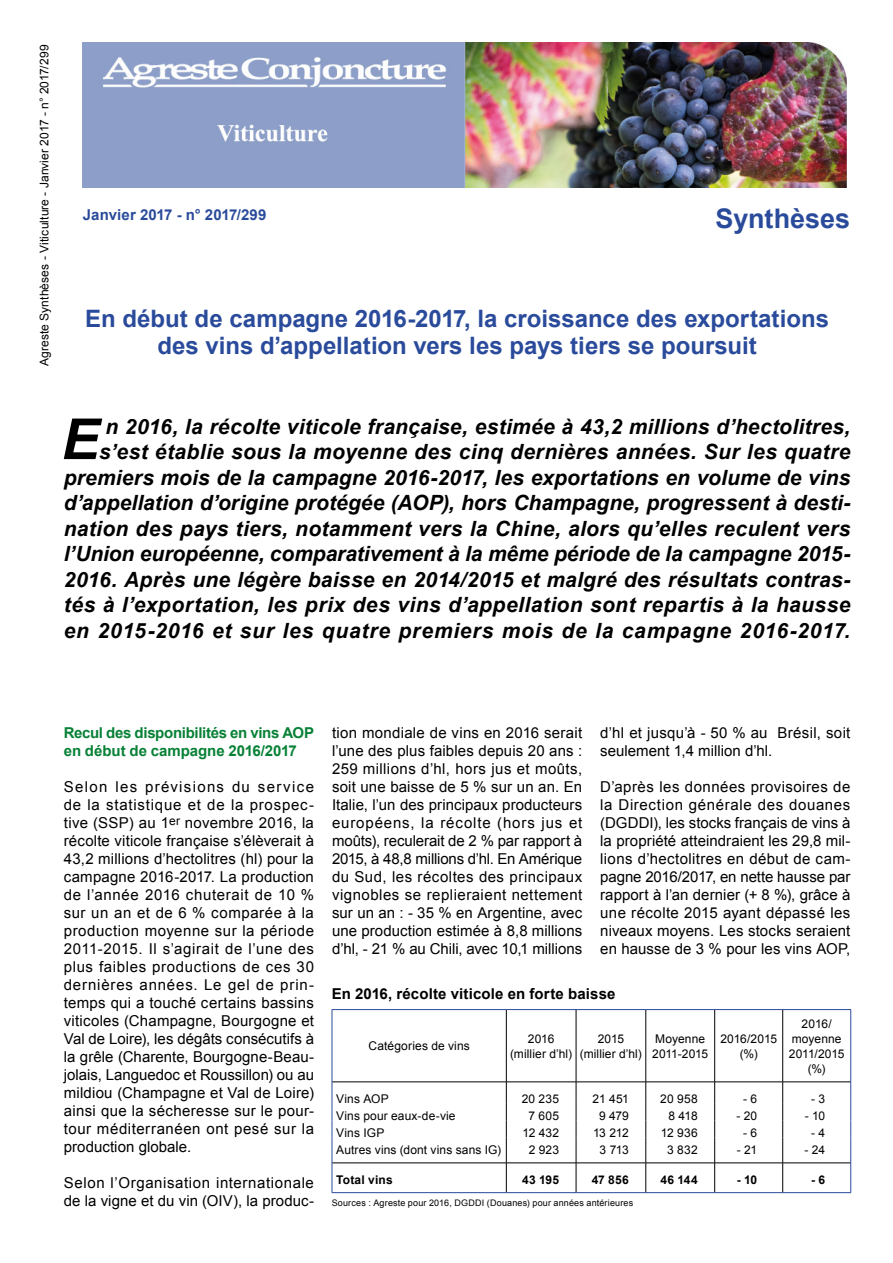
<style>
.page{position:relative;width:893px;height:1263px;background:#fff}
.page>*{position:absolute;margin:0;border:0;box-sizing:border-box;transform-origin:0 0}
.Chapo_Texte{font:italic 700 56.55px "Arial";color:#000}
.t1{font:700 27px "Arial";color:#2a4b9b}
.Chapo_Titre{font:700 24px/27px "Arial";color:#2a4b9b;text-align:center}
.Chapo_Texte-2{font:italic 700 21px/25.5px "Arial";letter-spacing:.015em;color:#000;text-align:right}
.Texte{font:15px/18px "Arial";letter-spacing:.005em;color:#000;text-align:justify}
.Texte-2{font:15px/18px "Arial";letter-spacing:.04em;color:#000}
.Intertitre{font:700 15px/18px "Arial";letter-spacing:-.02em;color:#078136}
.t2{font:700 15px "Arial";letter-spacing:.01em;color:#000}
.t3{font:700 15px "Arial";letter-spacing:.005em;color:#2a4b9b}
.t4{font:12px/15px "Arial";letter-spacing:.01em;color:#000;text-align:center}
.t5{font:700 12px "Arial";letter-spacing:.015em;color:#000}
.t6{font:12px/15px "Arial";letter-spacing:-.01em;color:#000;text-align:center}
.t7{font:9px "Arial";letter-spacing:.02em;color:#000}
</style>
<div class="page">
<img style="left:83px;top:43px;width:764px;height:145px">
<hr style="left:332px;top:1009px;width:174px;height:1px;background:#2a4b9b">
<hr style="left:332px;top:1010px;width:1px;height:72px;background:#2a4b9b">
<hr style="left:506px;top:1009px;width:70px;height:1px;background:#2a4b9b">
<hr style="left:576px;top:1009px;width:70px;height:1px;background:#2a4b9b">
<hr style="left:646px;top:1009px;width:69px;height:1px;background:#2a4b9b">
<hr style="left:715px;top:1009px;width:68px;height:1px;background:#2a4b9b">
<hr style="left:783px;top:1009px;width:68px;height:1px;background:#2a4b9b">
<hr style="left:850px;top:1010px;width:1px;height:72px;background:#2a4b9b">
<svg style="left:332px;top:1082px;width:1px;height:110px"></svg>
<svg style="left:850px;top:1082px;width:1px;height:110px"></svg>
<hr style="left:332px;top:1192px;width:174px;height:1px;background:#2a4b9b">
<hr style="left:506px;top:1192px;width:70px;height:1px;background:#2a4b9b">
<hr style="left:576px;top:1192px;width:70px;height:1px;background:#2a4b9b">
<hr style="left:646px;top:1192px;width:69px;height:1px;background:#2a4b9b">
<hr style="left:715px;top:1192px;width:68px;height:1px;background:#2a4b9b">
<hr style="left:783px;top:1192px;width:68px;height:1px;background:#2a4b9b">
<hr style="left:506px;top:1010px;width:1px;height:72px;background:#000">
<hr style="left:576px;top:1010px;width:1px;height:72px;background:#000">
<hr style="left:645px;top:1010px;width:1px;height:72px;background:#000">
<hr style="left:714px;top:1010px;width:1px;height:72px;background:#000">
<hr style="left:782px;top:1010px;width:1px;height:72px;background:#000">
<hr style="left:332px;top:1081px;width:174px;height:1px;background:#000">
<hr style="left:506px;top:1081px;width:70px;height:1px;background:#000">
<hr style="left:576px;top:1081px;width:70px;height:1px;background:#000">
<hr style="left:646px;top:1081px;width:69px;height:1px;background:#000">
<hr style="left:715px;top:1081px;width:68px;height:1px;background:#000">
<hr style="left:783px;top:1081px;width:67px;height:1px;background:#000">
<hr style="left:332px;top:1162px;width:174px;height:1px;background:#000">
<hr style="left:506px;top:1162px;width:70px;height:1px;background:#000">
<svg style="left:506px;top:1082px;width:1px;height:110px"></svg>
<hr style="left:576px;top:1162px;width:70px;height:1px;background:#000">
<svg style="left:576px;top:1082px;width:1px;height:110px"></svg>
<hr style="left:646px;top:1162px;width:69px;height:1px;background:#000">
<svg style="left:645px;top:1082px;width:1px;height:110px"></svg>
<hr style="left:715px;top:1162px;width:68px;height:1px;background:#000">
<svg style="left:714px;top:1082px;width:1px;height:110px"></svg>
<hr style="left:783px;top:1162px;width:67px;height:1px;background:#000">
<svg style="left:782px;top:1082px;width:1px;height:110px"></svg>
<p class="t4" style="left:37px;top:366px;width:323px;rotate:-90deg">Agreste Synthèses - Viticulture - Janvier 2017 - n° 2017/299</p>
<p class="t3" style="left:83px;top:204px;width:185px">Janvier 2017 - n° 2017/299</p>
<h2 class="t1" style="left:715px;top:201px;width:136px">Synthèses</h2>
<p class="Chapo_Titre" style="left:85px;top:306px;width:745px">En début de campagne 2016-2017, la croissance des exportations des vins d’appellation vers les pays tiers se poursuit</p>
<p class="Chapo_Texte-2" style="left:64px;top:414px;width:788px">n 2016, la récolte viticole française, estimée à 43,2 millions d’hectolitres, s’est établie sous la moyenne des cinq dernières années. Sur les quatre premiers mois de la campagne 2016-2017, les exportations en volume de vins d’appellation d’origine protégée (AOP), hors Champagne, progressent à desti&shy;nation des pays tiers, notamment vers la Chine, alors qu’elles reculent vers l’Union européenne, comparativement à la même période de la campagne 2015- 2016. Après une légère baisse en 2014/2015 et malgré des résultats contras&shy;tés à l’exportation, les prix des vins d’appellation sont repartis à la hausse en 2015-2016 et sur les quatre premiers mois de la campagne 2016-2017.</p>
<p class="Chapo_Texte" style="left:61px;top:401px;width:39px">E</p>
<p class="Intertitre" style="left:64px;top:724px;width:252px">Recul des disponibilités en vins AOP en début de campagne 2016/2017</p>
<p class="Texte" style="left:64px;top:778px;width:252px">Selon les prévisions du service de la statistique et de la prospec&shy;tive (SSP) au 1<sup>er</sup> novembre 2016, la récolte viticole française s’élèverait à 43,2 millions d’hectolitres (hl) pour la campagne 2016-2017. La production de l’année 2016 chuterait de 10 % sur un an et de 6 % comparée à la production moyenne sur la période 2011-2015. Il s’agirait de l’une des plus faibles productions de ces 30 dernières années. Le gel de prin&shy;temps qui a touché certains bassins viticoles (Champagne, Bourgogne et Val de Loire), les dégâts consécutifs à la grêle (Charente, Bourgogne-Beau&shy;jolais, Languedoc et Roussillon) ou au mildiou (Champagne et Val de Loire) ainsi que la sécheresse sur le pour&shy;tour méditerranéen ont pesé sur la production globale.</p>
<p class="Texte-2" style="left:64px;top:1174px;width:252px">Selon l’Organisation internationale de la vigne et du vin (OIV), la produc-</p>
<p class="Texte" style="left:332px;top:724px;width:252px">tion mondiale de vins en 2016 serait l’une des plus faibles depuis 20 ans :<br>259 millions d’hl, hors jus et moûts, soit une baisse de 5 % sur un an. En Italie, l’un des principaux producteurs européens, la récolte (hors jus et moûts), reculerait de 2 % par rapport à 2015, à 48,8 millions d’hl. En Amérique du Sud, les récoltes des principaux vignobles se replieraient nettement sur un an : - 35 % en Argentine, avec une production estimée à 8,8 millions d’hl, - 21 % au Chili, avec 10,1 millions</p>
<p class="Texte" style="left:600px;top:724px;width:252px">d’hl et jusqu’à - 50 % au Brésil, soit seulement 1,4 million d’hl.</p>
<p class="Texte" style="left:600px;top:778px;width:252px">D’après les données provisoires de la Direction générale des douanes (DGDDI), les stocks français de vins à la propriété atteindraient les 29,8 mil&shy;lions d’hectolitres en début de cam&shy;pagne 2016/2017, en nette hausse par rapport à l’an dernier (+ 8 %), grâce à une récolte 2015 ayant dépassé les niveaux moyens. Les stocks seraient en hausse de 3 % pour les vins AOP,</p>
<p class="t2" style="left:332px;top:984px;width:285px">En 2016, récolte viticole en forte baisse</p>
<p class="t4" style="left:369px;top:1038px;width:103px">Catégories de vins</p>
<p class="t4" style="left:510px;top:1031px;width:63px">2016 (millier d’hl)</p>
<p class="t4" style="left:580px;top:1031px;width:63px">2015 (millier d’hl)</p>
<p class="t4" style="left:652px;top:1031px;width:58px;text-align:left">Moyenne<br>2011-2015</p>
<p class="t6" style="left:720px;top:1031px;width:58px">2016/2015 (%)</p>
<p class="t4" style="left:789px;top:1016px;width:57px">2016/ moyenne<br>2011/2015 (%)</p>
<p class="t4" style="left:336px;top:1091px;width:54px">Vins AOP</p>
<p class="t4" style="left:522px;top:1091px;width:39px">20 235</p>
<p class="t4" style="left:593px;top:1091px;width:38px">21 451</p>
<p class="t4" style="left:660px;top:1091px;width:39px">20 958</p>
<p class="t4" style="left:743px;top:1091px;width:16px">- 6</p>
<p class="t4" style="left:811px;top:1091px;width:16px">- 3</p>
<p class="t4" style="left:336px;top:1109px;width:121px">Vins pour eaux-de-vie</p>
<p class="t4" style="left:528px;top:1109px;width:32px">7 605</p>
<p class="t4" style="left:599px;top:1109px;width:31px">9 479</p>
<p class="t4" style="left:669px;top:1109px;width:31px">8 418</p>
<p class="t4" style="left:736px;top:1109px;width:22px">- 20</p>
<p class="t4" style="left:805px;top:1109px;width:22px">- 10</p>
<p class="t4" style="left:336px;top:1126px;width:50px">Vins IGP</p>
<p class="t4" style="left:522px;top:1126px;width:38px">12 432</p>
<p class="t4" style="left:593px;top:1126px;width:37px">13 212</p>
<p class="t4" style="left:661px;top:1126px;width:38px">12 936</p>
<p class="t4" style="left:743px;top:1126px;width:16px">- 6</p>
<p class="t4" style="left:811px;top:1126px;width:16px">- 4</p>
<p class="t4" style="left:336px;top:1143px;width:167px">Autres vins (dont vins sans IG)</p>
<p class="t4" style="left:529px;top:1143px;width:32px">2 923</p>
<p class="t4" style="left:600px;top:1143px;width:31px">3 713</p>
<p class="t4" style="left:667px;top:1143px;width:32px">3 832</p>
<p class="t4" style="left:737px;top:1143px;width:22px">- 21</p>
<p class="t4" style="left:805px;top:1143px;width:22px">- 24</p>
<p class="t5" style="left:336px;top:1172px;width:58px">Total vins</p>
<p class="t5" style="left:522px;top:1172px;width:38px">43 195</p>
<p class="t5" style="left:592px;top:1172px;width:39px">47 856</p>
<p class="t5" style="left:661px;top:1172px;width:39px">46 144</p>
<p class="t5" style="left:737px;top:1172px;width:22px">- 10</p>
<p class="t5" style="left:811px;top:1172px;width:16px">- 6</p>
<p class="t7" style="left:332px;top:1197px;width:303px">Sources : Agreste pour 2016, DGDDI (Douanes) pour années antérieures</p>
</div>
